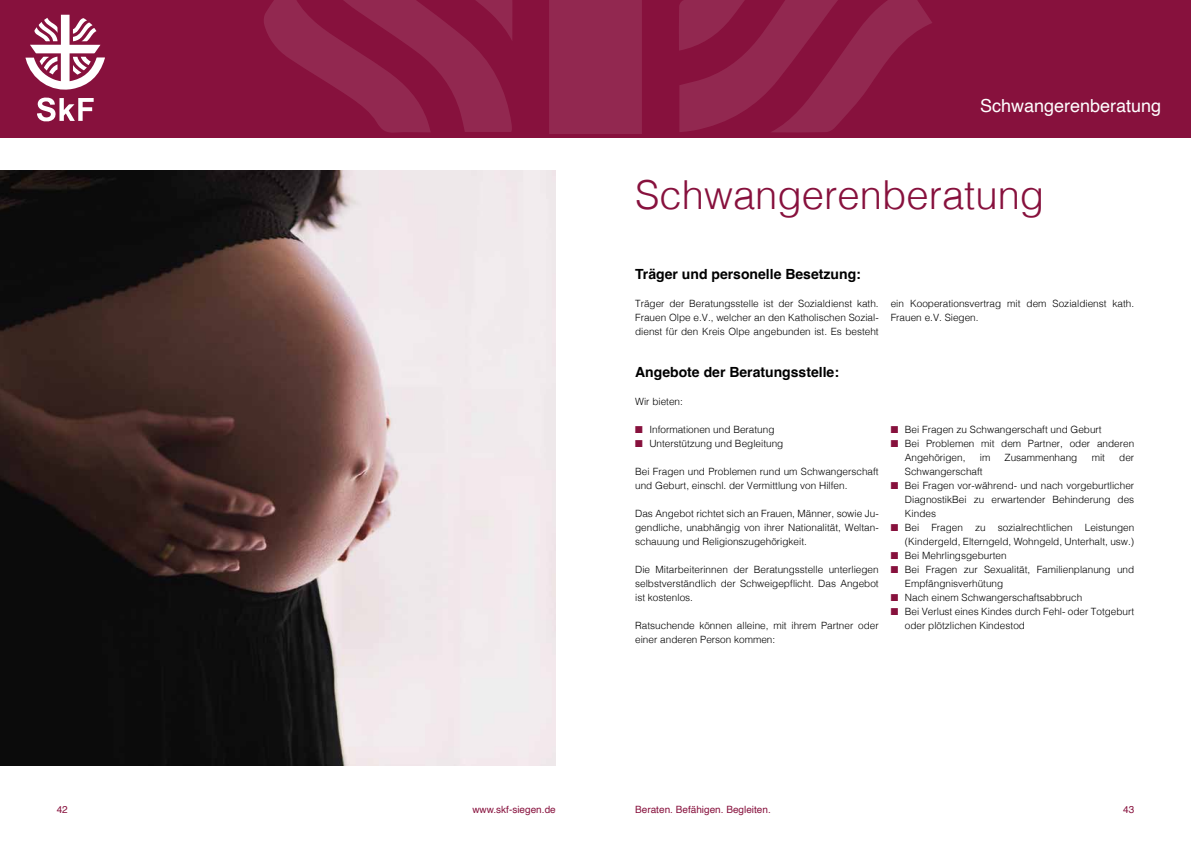
<style>
.page{position:relative;width:1191px;height:842px;background:#fff}
.page>*{position:absolute;margin:0;border:0;box-sizing:border-box;transform-origin:0 0}
.t1{font:300 40px "Helvetica";color:#87113d}
.t2{font:18px "Helvetica";color:#fff}
.t3{font:700 14px "Helvetica";color:#000}
.t4{font:300 10px/14px "Helvetica";color:#000}
.t5{font:10px "Helvetica";color:#87113d}
.s1{color:#87113d}
</style>
<div class="page">
<div style="left:0;top:0;width:1191px;height:137px;background:#87113d"></div>
<div style="left:549px;top:0;width:93px;height:133px;background:#922850"></div>
<svg style="left:679px;top:0;width:253px;height:133px"></svg>
<svg style="left:264px;top:0;width:248px;height:133px"></svg>
<svg style="left:26px;top:15px;width:79px;height:106px"></svg>
<img style="left:0;top:170px;width:556px;height:595px">
<h2 class="t2" style="left:980px;top:92px;width:183px">Schwangerenberatung</h2>
<h1 class="t1" style="left:635px;top:161px;width:411px">Schwangerenberatung</h1>
<h3 class="t3" style="left:635px;top:266px;width:227px">Träger und personelle Besetzung:</h3>
<p class="t4" style="left:635px;top:296px;width:245px;text-align:justify">Träger der Beratungsstelle ist der Sozialdienst kath.<br>Frauen Olpe e.V., welcher an den Katholischen Sozial&shy;dienst für den Kreis Olpe angebunden ist. Es besteht</p>
<p class="t4" style="left:890px;top:296px;width:245px">ein Kooperationsvertrag mit dem Sozialdienst kath.<br>Frauen e.V. Siegen.</p>
<h3 class="t3" style="left:635px;top:364px;width:205px">Angebote der Beratungsstelle:</h3>
<p class="t4" style="left:635px;top:394px;width:49px">Wir bieten:</p>
<p class="t4" style="left:635px;top:422px;width:141px"><span class="s1">■</span> Informationen und Beratung</p>
<p class="t4" style="left:635px;top:436px;width:150px"><span class="s1">■</span> Unterstützung und Begleitung</p>
<p class="t4" style="left:635px;top:464px;width:245px">Bei Fragen und Problemen rund um Schwangerschaft und Geburt, einschl. der Vermittlung von Hilfen.</p>
<p class="t4" style="left:635px;top:506px;width:245px;text-align:justify">Das Angebot richtet sich an Frauen, Männer, sowie Ju&shy;gendliche, unabhängig von ihrer Nationalität, Weltan&shy;schauung und Religionszugehörigkeit.</p>
<p class="t4" style="left:635px;top:562px;width:245px;text-align:justify">Die Mitarbeiterinnen der Beratungsstelle unterliegen selbstverständlich der Schweigepflicht. Das Angebot ist kostenlos.</p>
<p class="t4" style="left:635px;top:618px;width:245px">Ratsuchende können alleine, mit ihrem Partner oder einer anderen Person kommen:</p>
<p class="t4" style="left:890px;top:422px;width:212px"><span class="s1">■</span> Bei Fragen zu Schwangerschaft und Geburt</p>
<p class="t4" style="left:905px;top:436px;width:231px;text-indent:-14px"><span class="s1">■</span> Bei Problemen mit dem Partner, oder anderen<br>Angehörigen,</p>
<p class="t4" style="left:979px;top:450px;width:12px">im</p>
<p class="t4" style="left:1004px;top:450px;width:74px">Zusammenhang</p>
<p class="t4" style="left:1091px;top:450px;width:15px">mit</p>
<p class="t4" style="left:1119px;top:450px;width:16px">der</p>
<p class="t4" style="left:905px;top:464px;width:79px">Schwangerschaft</p>
<p class="t4" style="left:905px;top:478px;width:231px;text-align:justify;text-indent:-14px"><span class="s1">■</span> Bei Fragen vor-während- und nach vorgeburtlicher DiagnostikBei zu erwartender Behinderung des Kindes</p>
<p class="t4" style="left:890px;top:520px;width:245px;text-align:right"><span class="s1">■</span> Bei Fragen zu sozialrechtlichen Leistungen (Kindergeld, Elterngeld, Wohngeld, Unterhalt, usw.)</p>
<p class="t4" style="left:890px;top:548px;width:117px"><span class="s1">■</span> Bei Mehrlingsgeburten</p>
<p class="t4" style="left:905px;top:562px;width:231px;text-indent:-14px"><span class="s1">■</span> Bei Fragen zur Sexualität, Familienplanung und<br>Empfängnisverhütung</p>
<p class="t4" style="left:890px;top:590px;width:193px"><span class="s1">■</span> Nach einem Schwangerschaftsabbruch</p>
<p class="t4" style="left:905px;top:604px;width:231px;text-indent:-14px"><span class="s1">■</span> Bei Verlust eines Kindes durch Fehl- oder Totgeburt oder plötzlichen Kindestod</p>
<p class="t5" style="left:57px;top:801px;width:13px">42</p>
<p class="t5" style="left:472px;top:801px;width:85px">www.skf-siegen.de</p>
<p class="t5" style="left:635px;top:801px;width:137px">Beraten. Befähigen. Begleiten.</p>
<p class="t5" style="left:1123px;top:801px;width:13px">43</p>
</div>
